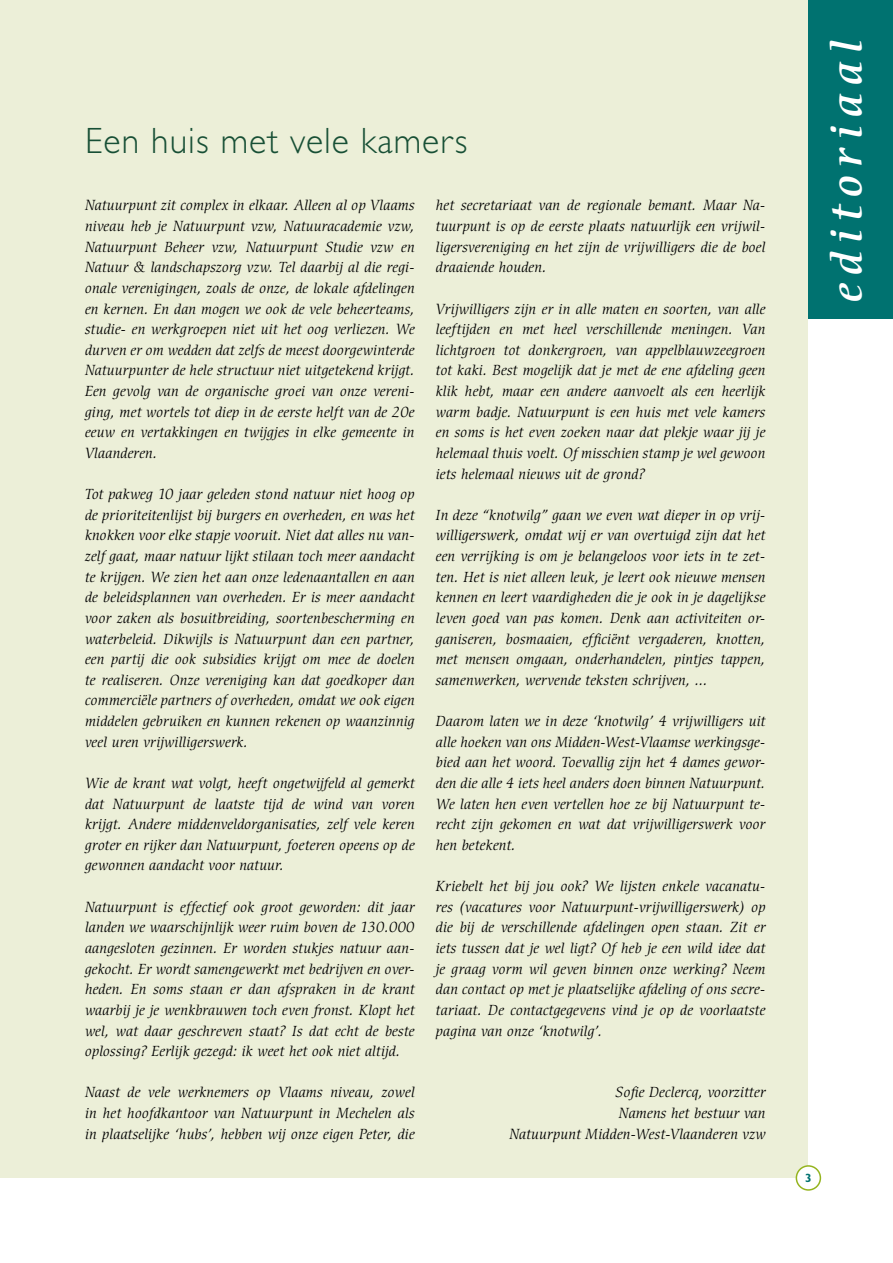
<style>
.page{position:relative;width:893px;height:1263px;background:#fff}
.page>*{position:absolute;margin:0;border:0;box-sizing:border-box;transform-origin:0 0}
.t1{font:italic 500 43.5px "Cerigo Std";letter-spacing:.195em;color:#fff}
.t2{font:300 36.75px "Gill Sans Std";letter-spacing:.03em;color:#174f35}
.t3{font:italic 14.25px/20.5px "Cerigo Std";letter-spacing:.02em;color:#000;text-align:justify}
.t4{font:700 12px "Gill Sans Std";color:#007270}
</style>
<div class="page">
<div style="left:808px;top:0;width:85px;height:319px;background:#007270"></div>
<div style="left:0;top:0;width:808px;height:1178px;background:#ecefd8"></div>
<div style="left:796px;top:1166px;width:24px;height:24px;background:#fff;border-radius:50%"></div>
<div style="left:796px;top:1165px;width:25px;height:26px;border:2px solid #95b41f;border-radius:50%"></div>
<h2 class="t2" style="left:85px;top:120px;width:384px">Een huis met vele kamers</h2>
<p class="t3" style="left:85px;top:196px;width:331px">Natuurpunt zit complex in elkaar. Alleen al op Vlaams niveau heb je Natuurpunt vzw, Natuuracademie vzw, Natuurpunt Beheer vzw, Natuurpunt Studie vzw en Natuur &amp; landschapszorg vzw. Tel daarbij al die regi&shy;onale verenigingen, zoals de onze, de lokale afdelingen en kernen. En dan mogen we ook de vele beheerteams, studie- en werkgroepen niet uit het oog verliezen. We durven er om wedden dat zelfs de meest doorgewinterde Natuurpunter de hele structuur niet uitgetekend krijgt.<br>Een gevolg van de organische groei van onze vereni&shy;ging, met wortels tot diep in de eerste helft van de 20e eeuw en vertakkingen en twijgjes in elke gemeente in Vlaanderen.</p>
<p class="t3" style="left:85px;top:484px;width:331px">Tot pakweg 10 jaar geleden stond natuur niet hoog op de prioriteitenlijst bij burgers en overheden, en was het knokken voor elke stapje vooruit. Niet dat alles nu van&shy;zelf gaat, maar natuur lijkt stilaan toch meer aandacht te krijgen. We zien het aan onze ledenaantallen en aan de beleidsplannen van overheden. Er is meer aandacht voor zaken als bosuitbreiding, soortenbescherming en waterbeleid. Dikwijls is Natuurpunt dan een partner, een partij die ook subsidies krijgt om mee de doelen te realiseren. Onze vereniging kan dat goedkoper dan commerciële partners of overheden, omdat we ook eigen middelen gebruiken en kunnen rekenen op waanzinnig veel uren vrijwilligerswerk.</p>
<p class="t3" style="left:85px;top:773px;width:331px">Wie de krant wat volgt, heeft ongetwijfeld al gemerkt dat Natuurpunt de laatste tijd de wind van voren krijgt. Andere middenveldorganisaties, zelf vele keren groter en rijker dan Natuurpunt, foeteren opeens op de gewonnen aandacht voor natuur.</p>
<p class="t3" style="left:85px;top:897px;width:331px">Natuurpunt is effectief ook groot geworden: dit jaar landen we waarschijnlijk weer ruim boven de 130.000 aangesloten gezinnen. Er worden stukjes natuur aan&shy;gekocht. Er wordt samengewerkt met bedrijven en over&shy;heden. En soms staan er dan afspraken in de krant waarbij je je wenkbrauwen toch even fronst. Klopt het wel, wat daar geschreven staat? Is dat echt de beste oplossing? Eerlijk gezegd: ik weet het ook niet altijd.</p>
<p class="t3" style="left:85px;top:1082px;width:331px">Naast de vele werknemers op Vlaams niveau, zowel in het hoofdkantoor van Natuurpunt in Mechelen als in plaatselijke ‘hubs’, hebben wij onze eigen Peter, die</p>
<p class="t3" style="left:436px;top:195px;width:331px">het secretariaat van de regionale bemant. Maar Na&shy;tuurpunt is op de eerste plaats natuurlijk een vrijwil&shy;ligersvereniging en het zijn de vrijwilligers die de boel draaiende houden.</p>
<p class="t3" style="left:436px;top:299px;width:331px">Vrijwilligers zijn er in alle maten en soorten, van alle leeftijden en met heel verschillende meningen. Van lichtgroen tot donkergroen, van appelblauwzeegroen tot kaki. Best mogelijk dat je met de ene afdeling geen klik hebt, maar een andere aanvoelt als een heerlijk warm badje. Natuurpunt is een huis met vele kamers en soms is het even zoeken naar dat plekje waar jij je helemaal thuis voelt. Of misschien stamp je wel gewoon iets helemaal nieuws uit de grond?</p>
<p class="t3" style="left:436px;top:505px;width:331px">In deze “knotwilg” gaan we even wat dieper in op vrij&shy;willigerswerk, omdat wij er van overtuigd zijn dat het een verrijking is om je belangeloos voor iets in te zet&shy;ten. Het is niet alleen leuk, je leert ook nieuwe mensen kennen en leert vaardigheden die je ook in je dagelijkse leven goed van pas komen. Denk aan activiteiten or&shy;ganiseren, bosmaaien, efficiënt vergaderen, knotten, met mensen omgaan, onderhandelen, pintjes tappen, samenwerken, wervende teksten schrijven, …</p>
<p class="t3" style="left:436px;top:711px;width:331px">Daarom laten we in deze ‘knotwilg’ 4 vrijwilligers uit alle hoeken van ons Midden-West-Vlaamse werkingsge&shy;bied aan het woord. Toevallig zijn het 4 dames gewor&shy;den die alle 4 iets heel anders doen binnen Natuurpunt.<br>We laten hen even vertellen hoe ze bij Natuurpunt te&shy;recht zijn gekomen en wat dat vrijwilligerswerk voor hen betekent.</p>
<p class="t3" style="left:436px;top:876px;width:331px">Kriebelt het bij jou ook? We lijsten enkele vacanatu&shy;res (vacatures voor Natuurpunt-vrijwilligerswerk) op die bij de verschillende afdelingen open staan. Zit er iets tussen dat je wel ligt? Of heb je een wild idee dat je graag vorm wil geven binnen onze werking? Neem dan contact op met je plaatselijke afdeling of ons secre&shy;tariaat. De contactgegevens vind je op de voorlaatste pagina van onze ‘knotwilg’.</p>
<p class="t3" style="left:509px;top:1082px;width:258px;text-align:right">Sofie Declercq, voorzitter<br>Namens het bestuur van<br>Natuurpunt Midden-West-Vlaanderen vzw</p>
<h1 class="t1" style="left:821px;top:302px;width:263px;rotate:-90deg">editoriaal</h1>
<p class="t4" style="left:805px;top:1171px;width:8px">3</p>
</div>
